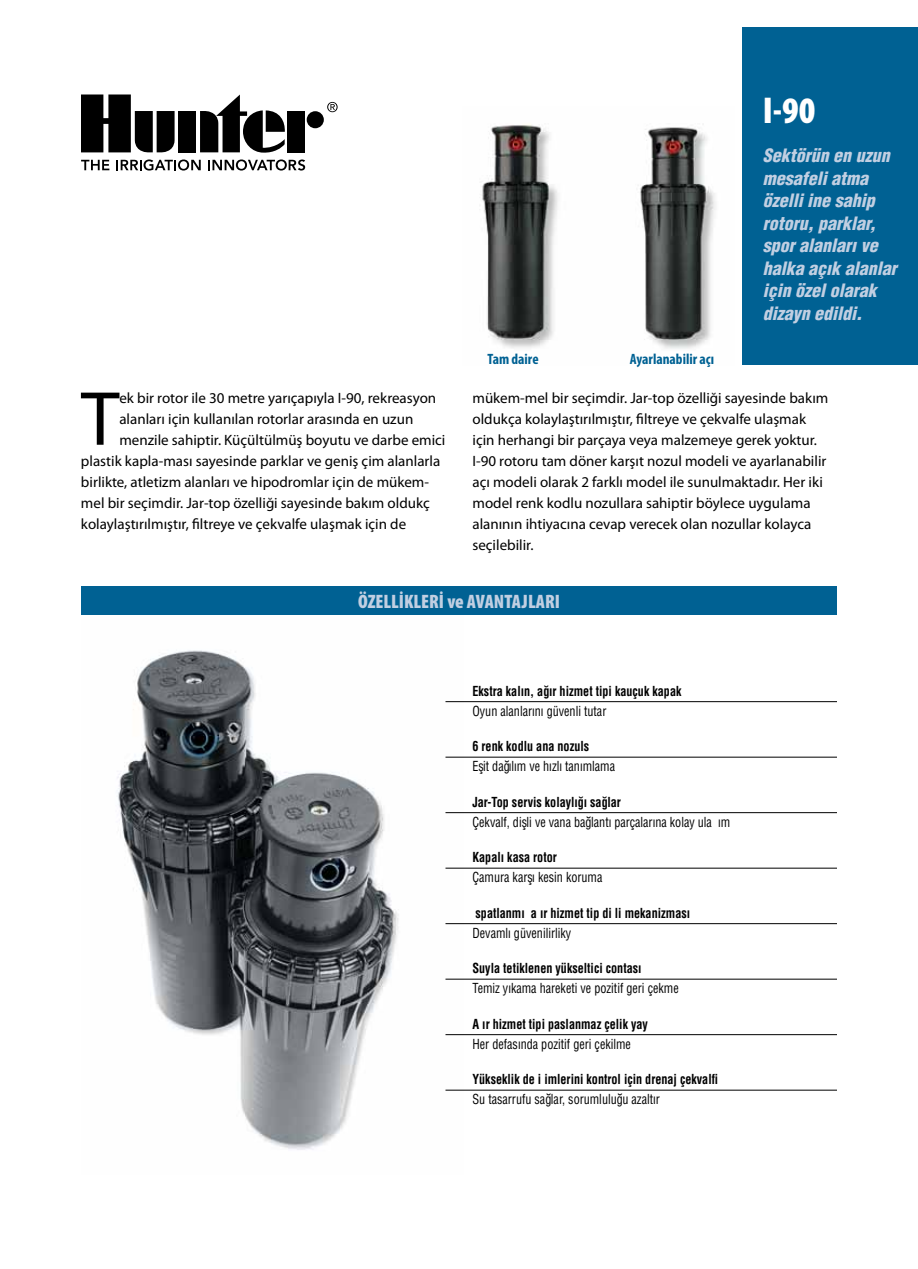
<style>
.page{position:relative;width:918px;height:1269px;background:#fff}
.page>*{position:absolute;margin:0;border:0;box-sizing:border-box;transform-origin:0 0}
.t1{font:77.25px "Myriad Pro";color:#000}
.t2{font:900 condensed 37.5px "Myriad Pro";color:#fff}
.t3{font:900 condensed 19.5px "Myriad Pro";color:#c1cfe2}
.t4{font:italic 900 condensed 18px/22.5px "Helvetica";color:#c1cfe2}
.t5{font:15px/21px "Myriad Pro";color:#000}
.t6{font:700 condensed 15px "Myriad Pro";color:#006193}
.t7{font:condensed 13.5px "Helvetica LT Std";color:#000;scale:.9 1}
.t8{font:700 condensed 13.5px "Helvetica";color:#000;scale:.9 1}
.s1{font-family:"Avenir";font-weight:800;font-stretch:normal}
</style>
<div class="page">
<img style="left:482px;top:124px;width:234px;height:225px">
<img style="left:117px;top:650px;width:347px;height:500px">
<div style="left:81px;top:586px;width:756px;height:29px;background:#006193"></div>
<div style="left:742px;top:27px;width:176px;height:337px;background:#006193"></div>
<svg style="left:327px;top:102px;width:11px;height:10px"></svg>
<div style="left:178px;top:111px;width:18px;height:41px;background:#000"></div>
<div style="left:307px;top:111px;width:17px;height:17px;background:#000;border-radius:50%"></div>
<div style="left:287px;top:111px;width:18px;height:41px;background:#000"></div>
<svg style="left:200px;top:95px;width:85px;height:58px"></svg>
<svg style="left:81px;top:94px;width:94px;height:59px"></svg>
<svg style="left:81px;top:160px;width:28px;height:10px"></svg>
<svg style="left:116px;top:159px;width:85px;height:12px"></svg>
<svg style="left:208px;top:159px;width:97px;height:12px"></svg>
<hr style="left:446px;top:701px;width:391px;height:1px;background:#000">
<hr style="left:446px;top:757px;width:391px;height:1px;background:#000">
<hr style="left:446px;top:812px;width:391px;height:1px;background:#000">
<hr style="left:446px;top:868px;width:391px;height:1px;background:#000">
<hr style="left:446px;top:923px;width:391px;height:1px;background:#000">
<hr style="left:446px;top:979px;width:391px;height:1px;background:#000">
<hr style="left:446px;top:1034px;width:391px;height:1px;background:#000">
<hr style="left:446px;top:1090px;width:391px;height:1px;background:#000">
<h1 class="t1" style="left:81px;top:371px;width:40px">T</h1>
<p class="t5" style="left:119px;top:387px;width:318px">ek bir rotor ile 30 metre yarıçapıyla I-90, rekreasyon</p>
<p class="t5" style="left:119px;top:408px;width:295px">alanları için kullanılan rotorlar arasında en uzun</p>
<p class="t5" style="left:119px;top:429px;width:328px">menzile sahiptir. Küçültülmüş boyutu ve darbe emici</p>
<p class="t5" style="left:81px;top:450px;width:361px">plastik kapla-ması sayesinde parklar ve geniş çim alanlarla</p>
<p class="t5" style="left:81px;top:471px;width:350px">birlikte, atletizm alanları ve hipodromlar için de mükem-</p>
<p class="t5" style="left:81px;top:492px;width:350px">mel bir seçimdir. Jar-top özelliği sayesinde bakım oldukç</p>
<p class="t5" style="left:81px;top:513px;width:327px">kolaylaştırılmıştır, filtreye ve çekvalfe ulaşmak için de</p>
<p class="t6" style="left:487px;top:350px;width:53px">Tam daire</p>
<p class="t6" style="left:630px;top:350px;width:86px">Ayarlanabilir açı</p>
<h2 class="t2" style="left:763px;top:89px;width:54px">I-90</h2>
<p class="t4" style="left:763px;top:144px;width:136px">Sektörün en uzun mesafeli atma özelliğine sahip rotoru, parklar, spor alanları ve halka açık alanlar için özel olarak dizayn edildi.</p>
<p class="t5" style="left:472px;top:387px;width:357px">mükem-mel bir seçimdir. Jar-top özelliği sayesinde bakım oldukça kolaylaştırılmıştır, filtreye ve çekvalfe ulaşmak için herhangi bir parçaya veya malzemeye gerek yoktur.<br>I-90 rotoru tam döner karşıt nozul modeli ve ayarlanabilir açı modeli olarak 2 farklı model ile sunulmaktadır. Her iki model renk kodlu nozullara sahiptir böylece uygulama alanının ihtiyacına cevap verecek olan nozullar kolayca seçilebilir.</p>
<h3 class="t3" style="left:358px;top:590px;width:203px">ÖZELLİKLERİ ve AVANTAJLARI</h3>
<p class="t8" style="left:472px;top:683px;width:234px">Ekstra kalın, ag<span class="s1">˘</span>ır hizmet tipi kauçuk kapak</p>
<p class="t7" style="left:472px;top:702px;width:150px">Oyun alanlarını güvenli tutar</p>
<p class="t8" style="left:472px;top:738px;width:131px">6 renk kodlu ana nozuls</p>
<p class="t7" style="left:472px;top:758px;width:160px">Es¸it dag<span class="s1">˘</span>ılım ve hızlı tanımlama</p>
<p class="t8" style="left:472px;top:794px;width:167px">Jar-Top servis kolaylıg<span class="s1">˘</span>ı sag<span class="s1">˘</span>lar</p>
<p class="t7" style="left:472px;top:813px;width:288px">Çekvalf, dis¸li ve vana bag<span class="s1">˘</span>lantı parçalarına kolay ulaşım</p>
<p class="t8" style="left:472px;top:849px;width:95px">Kapalı kasa rotor</p>
<p class="t7" style="left:472px;top:869px;width:146px">Çamura kars¸ı kesin koruma</p>
<p class="t8" style="left:472px;top:905px;width:243px">İspatlanmı a ır hizmet tip di li mekanizması</p>
<p class="t7" style="left:472px;top:924px;width:111px">Devamlı güvenilirliky</p>
<p class="t8" style="left:472px;top:960px;width:189px">Suyla tetiklenen yükseltici contası</p>
<p class="t7" style="left:472px;top:980px;width:231px">Temiz yıkama hareketi ve pozitif geri çekme</p>
<p class="t8" style="left:472px;top:1016px;width:197px">A ır hizmet tipi paslanmaz çelik yay</p>
<p class="t7" style="left:472px;top:1035px;width:178px">Her defasında pozitif geri çekilme</p>
<p class="t8" style="left:472px;top:1071px;width:274px">Yükseklik de i imlerini kontrol için drenaj çekvalfi</p>
<p class="t7" style="left:472px;top:1091px;width:210px">Su tasarrufu sag<span class="s1">˘</span>lar, sorumlulug<span class="s1">˘</span>u azaltır</p>
</div>
